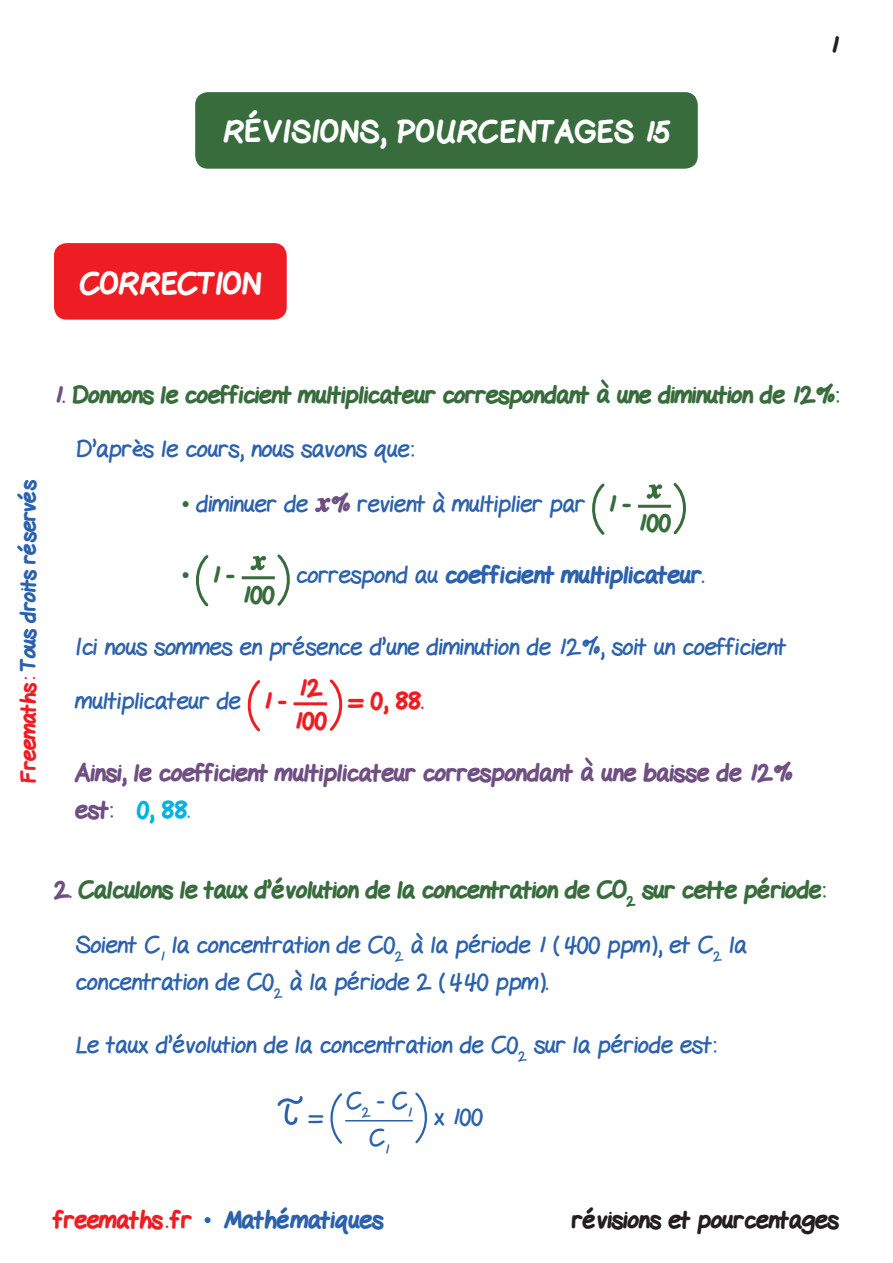
<style>
.page{position:relative;width:893px;height:1263px;background:#fff}
.page>*{position:absolute;margin:0;border:0;box-sizing:border-box;transform-origin:0 0}
.t1{font:800 30px "Gel Pen";letter-spacing:.02em;color:#fff}
.t2{font:800 30px "Gel Pen";color:#fff}
.Texte{font:24px/37.5px "Gel Pen";color:#2c62ad}
.Sous_titre{font:800 24px "Gel Pen";letter-spacing:-.01em;color:#386c3d}
.Texte-2{font:800 24px/37.5px "Gel Pen";color:#704f83}
.Texte-3{font:800 24px "Gel Pen";color:#2c62ad}
.t3{font:800 24px "Gel Pen";color:#231f20}
.Texte-4{font:800 24px/33px "Gel Pen";color:#ee1d23}
.Texte-5{font:800 24px "Gel Pen";color:#386c3d}
.t4{font:800 21px "Gel Pen";letter-spacing:-.01em;color:#2c62ad}
.s1{color:#ee1d23}
.s2{color:#704f83}
.s3{font-family:"Times New Roman";color:#386c3d}
.s4{font-weight:800;color:#704f83}
.s5{font-weight:800;color:#386c3d}
.s6{font-family:"Times New Roman";font-weight:400}
.s7{font-weight:400}
.s8{font-weight:800;color:#ee1d23}
.s9{color:#00b3e0}
</style>
<div class="page">
<div style="left:54px;top:243px;width:233px;height:77px;background:#ee1d23;border-radius:13px"></div>
<svg style="left:315px;top:497px;width:16px;height:16px"></svg>
<svg style="left:592px;top:483px;width:13px;height:52px"></svg>
<hr style="left:638px;top:505px;width:33px;height:3px;background:#386c3d">
<svg style="left:646px;top:484px;width:17px;height:15px"></svg>
<svg style="left:673px;top:483px;width:13px;height:52px"></svg>
<svg style="left:195px;top:555px;width:14px;height:52px"></svg>
<hr style="left:242px;top:576px;width:33px;height:3px;background:#386c3d">
<svg style="left:250px;top:555px;width:16px;height:16px"></svg>
<svg style="left:277px;top:554px;width:13px;height:52px"></svg>
<svg style="left:247px;top:680px;width:14px;height:52px"></svg>
<hr style="left:294px;top:702px;width:33px;height:3px;background:#ee1d23">
<svg style="left:327px;top:679px;width:16px;height:52px"></svg>
<svg style="left:277px;top:1096px;width:26px;height:29px"></svg>
<svg style="left:330px;top:1093px;width:13px;height:51px"></svg>
<hr style="left:345px;top:1120px;width:68px;height:1px;background:#2c62ad">
<svg style="left:415px;top:1092px;width:12px;height:52px"></svg>
<div style="left:195px;top:92px;width:503px;height:77px;background:#386c3d;border-radius:13px"></div>
<p class="t1" style="left:223px;top:109px;width:449px">RÉVISIONS, POURCENTAGES 15</p>
<p class="t3" style="left:830px;top:26px;width:10px">1</p>
<p class="t2" style="left:80px;top:260px;width:183px">CORRECTION</p>
<p class="t4" style="left:12px;top:783px;width:305px;rotate:-90deg"><span class="s1">Freemaths:</span> Tous droits réservés</p>
<p class="Sous_titre" style="left:54px;top:376px;width:786px"><span class="s2">1.</span> Donnons le coefficient multiplicateur correspondant à une diminution de 12%:</p>
<p class="Texte" style="left:75px;top:428px;width:340px">D’après le cours, nous savons que:</p>
<p class="Texte" style="left:182px;top:482px;width:451px"><span class="s3">•</span> diminuer de <span class="s4">%</span> revient à multiplier par <span class="s5">1 -</span></p>
<p class="Sous_titre" style="left:638px;top:504px;width:34px">100</p>
<p class="Texte-5" style="left:182px;top:556px;width:55px"><span class="s6">•</span> 1 -</p>
<p class="Sous_titre" style="left:242px;top:576px;width:34px">100</p>
<p class="Texte-3" style="left:296px;top:556px;width:410px"><span class="s7">correspond au</span> coefficient multiplicateur.</p>
<p class="Texte" style="left:75px;top:625px;width:713px">Ici nous sommes en présence d’une diminution de 12%, soit un coefficient</p>
<p class="Texte" style="left:75px;top:680px;width:213px">multiplicateur de <span class="s8">1 -</span></p>
<p class="Texte-4" style="left:294px;top:669px;width:34px">12<br>100</p>
<p class="Texte-4" style="left:349px;top:683px;width:76px">= 0, 88.</p>
<p class="Texte-2" style="left:75px;top:752px;width:718px">Ainsi, le coefficient multiplicateur correspondant à une baisse de 12% est: <span class="s9">0, 88.</span></p>
<p class="Sous_titre" style="left:54px;top:871px;width:773px"><span class="s2">2.</span> Calculons le taux d’évolution de la concentration de CO<sub>2</sub> sur cette période:</p>
<p class="Texte" style="left:75px;top:923px;width:673px">Soient C<sub>1</sub> la concentration de C0<sub>2</sub> à la période 1 (400 ppm), et C<sub>2</sub> la concentration de C0<sub>2</sub> à la période 2 (440 ppm).</p>
<p class="Texte" style="left:75px;top:1024px;width:643px">Le taux d’évolution de la concentration de C0<sub>2</sub> sur la période est:</p>
<p class="Texte" style="left:309px;top:1095px;width:15px">=</p>
<p class="Texte" style="left:346px;top:1079px;width:68px;text-align:center">C<sub>2</sub> - C<sub>1<br></sub>C<sub>1</sub></p>
<p class="Texte" style="left:434px;top:1095px;width:50px">x 100</p>
<p class="Texte-3" style="left:54px;top:1201px;width:331px"><span class="s1">freemaths . fr</span> <span class="s6">•</span> Mathématiques</p>
<p class="t3" style="left:572px;top:1201px;width:269px">révisions et pourcentages</p>
</div>
